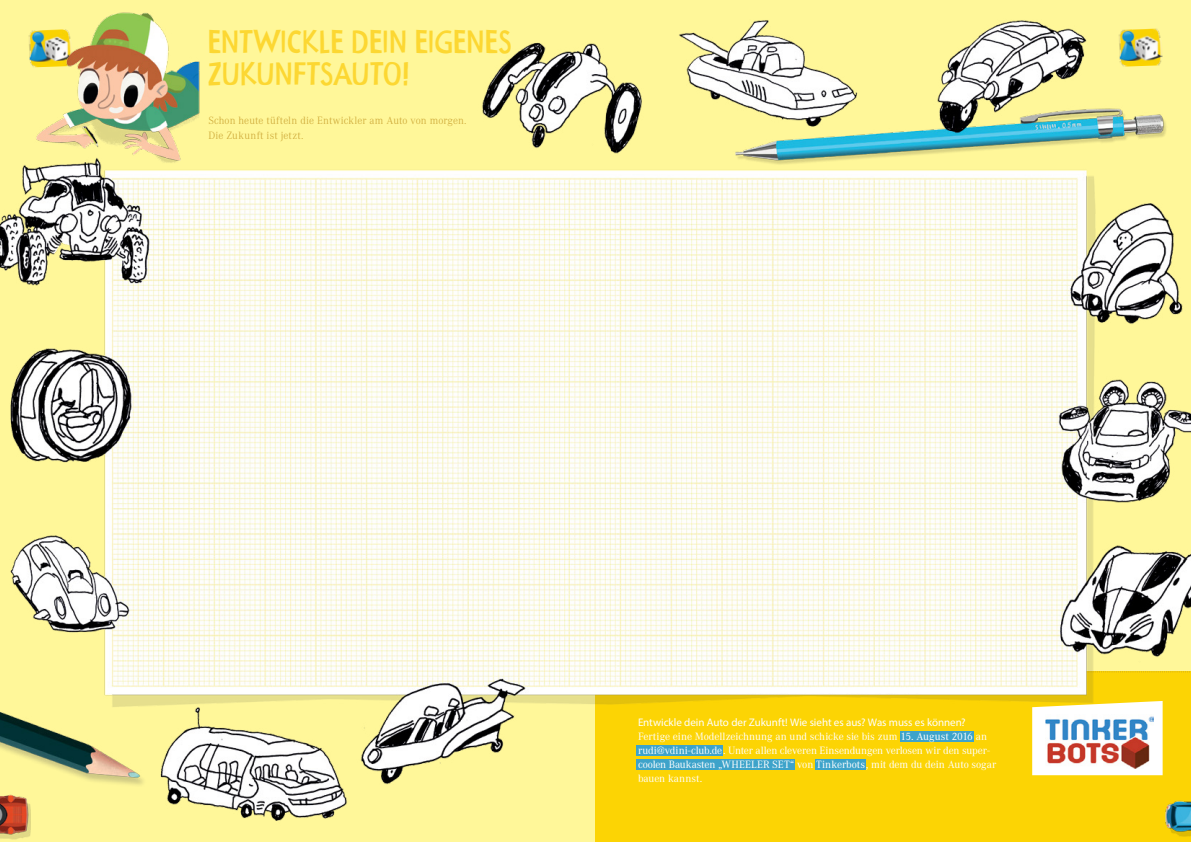
<style>
.page{position:relative;width:1191px;height:842px;background:#fff}
.page>*{position:absolute;margin:0;border:0;box-sizing:border-box;transform-origin:0 0}
.t1{font:32px/32px "Frutimex Condensed";color:#fcd732}
.t2{font:11px/14px "Corporate A";letter-spacing:-.01em;color:#fff}
.t3{font:300 11px/14px "Corporate A";letter-spacing:.01em;color:#cca737}
.t4{font:11px "Myriad Pro";letter-spacing:-.005em;color:#fff}
</style>
<div class="page">
<img style="left:0;top:8px;width:1191px;height:834px">
<img style="left:1118px;top:28px;width:44px;height:39px">
<img style="left:1045px;top:714px;width:108px;height:55px">
<img style="left:0;top:0;width:214px;height:164px">
<img style="left:0;top:784px;width:30px;height:58px">
<img style="left:1165px;top:799px;width:26px;height:37px">
<h1 class="t1" style="left:208px;top:25px;width:305px">ENTWICKLE DEIN EIGENES<br>ZUKUNFTSAUTO!</h1>
<p class="t3" style="left:208px;top:114px;width:260px">Schon heute tüfteln die Entwickler am Auto von morgen.<br>Die Zukunft ist jetzt.</p>
<p class="t4" style="left:638px;top:716px;width:329px">Entwickle dein Auto der Zukunft! Wie sieht es aus? Was muss es können?</p>
<p class="t2" style="left:638px;top:730px;width:360px">Fertige eine Modellzeichnung an und schicke sie bis zum 15. August 2016 an rudi@vdini-club.de. Unter allen cleveren Einsendungen verlosen wir den super&shy;coolen Baukasten „WHEELER SET“ von Tinkerbots, mit dem du dein Auto sogar bauen kannst.</p>
</div>
